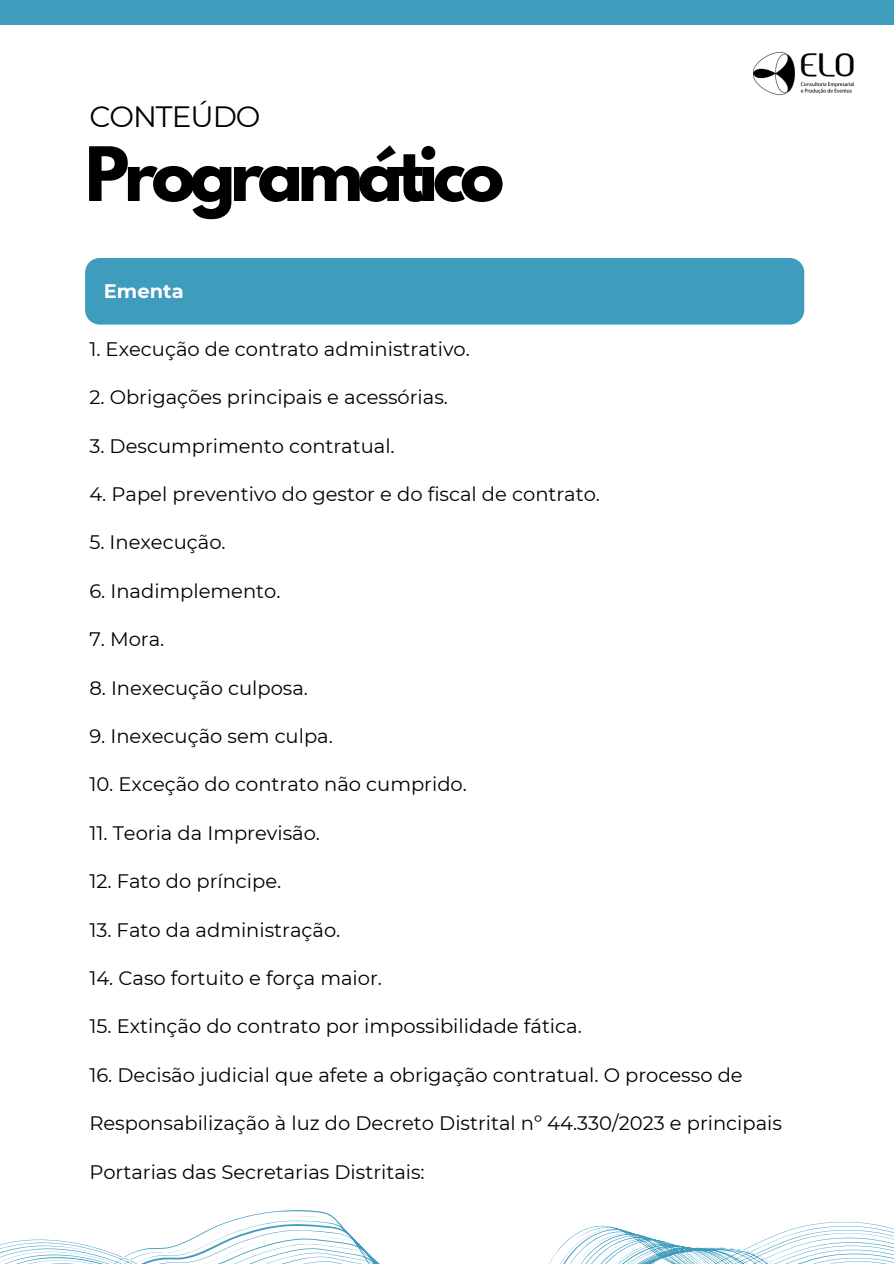
<style>
.page{position:relative;width:894px;height:1264px;background:#fff}
.page>*{position:absolute;margin:0;border:0;box-sizing:border-box;transform-origin:0 0}
.t1{font:700 66.3px "League Spartan";letter-spacing:-.08em;color:#000}
.t2{font:29.4px "Montserrat";letter-spacing:-.035em;color:#000}
.t3{font:19.5px "Montserrat";color:#000}
.t4{font:700 19.5px "Montserrat";color:#fff}
</style>
<div class="page">
<div style="left:0;top:0;width:893px;height:24px;background:#3e9cbd"></div>
<img style="left:753px;top:52px;width:101px;height:43px">
<div style="left:85px;top:258px;width:719px;height:66px;background:#3e9cbd"></div>
<svg style="left:0;top:1210px;width:893px;height:53px"></svg>
<h2 class="t2" style="left:89px;top:99px;width:173px">CONTEÚDO</h2>
<p class="t1" style="left:85px;top:141px;width:420px">Programático</p>
<h1 class="t4" style="left:104px;top:279px;width:81px">Ementa</h1>
<h3 class="t3" style="left:89px;top:337px;width:382px">1. Execução de contrato administrativo.</h3>
<p class="t3" style="left:89px;top:385px;width:360px">2. Obrigações principais e acessórias.</p>
<p class="t3" style="left:89px;top:433px;width:307px">3. Descumprimento contratual.</p>
<p class="t3" style="left:89px;top:482px;width:512px">4. Papel preventivo do gestor e do fiscal de contrato.</p>
<p class="t3" style="left:89px;top:530px;width:138px">5. Inexecução.</p>
<p class="t3" style="left:89px;top:579px;width:193px">6. Inadimplemento.</p>
<p class="t3" style="left:89px;top:627px;width:77px">7. Mora.</p>
<p class="t3" style="left:89px;top:675px;width:220px">8. Inexecução culposa.</p>
<p class="t3" style="left:89px;top:724px;width:245px">9. Inexecução sem culpa.</p>
<p class="t3" style="left:89px;top:772px;width:379px">10. Exceção do contrato não cumprido.</p>
<p class="t3" style="left:89px;top:820px;width:232px">11. Teoria da Imprevisão.</p>
<p class="t3" style="left:89px;top:869px;width:193px">12. Fato do príncipe.</p>
<p class="t3" style="left:89px;top:917px;width:252px">13. Fato da administração.</p>
<p class="t3" style="left:89px;top:966px;width:294px">14. Caso fortuito e força maior.</p>
<p class="t3" style="left:89px;top:1014px;width:494px">15. Extinção do contrato por impossibilidade fática.</p>
<p class="t3" style="left:89px;top:1062px;width:654px">16. Decisão judicial que afete a obrigação contratual. O processo de</p>
<p class="t3" style="left:89px;top:1111px;width:694px">Responsabilização à luz do Decreto Distrital nº 44.330/2023 e principais</p>
<p class="t3" style="left:89px;top:1159px;width:337px">Portarias das Secretarias Distritais:</p>
</div>
